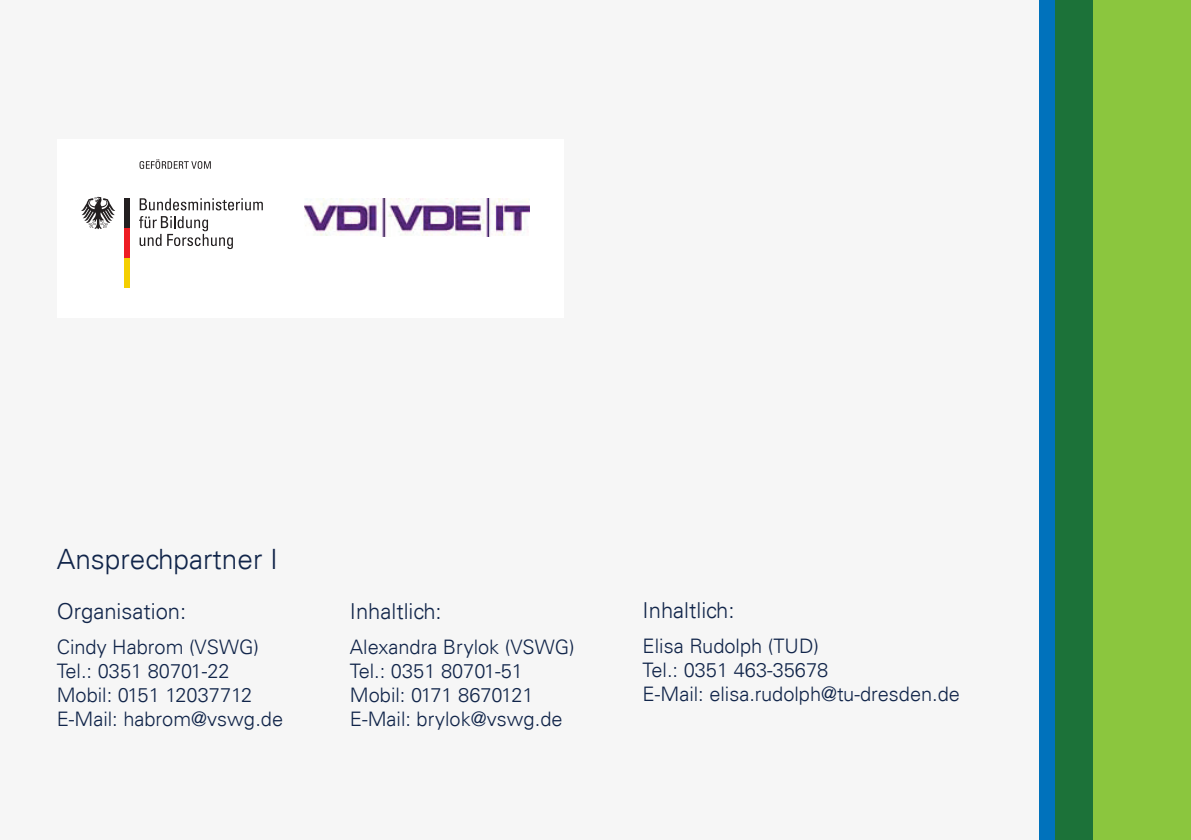
<style>
.page{position:relative;width:1191px;height:840px;background:#fff}
.page>*{position:absolute;margin:0;border:0;box-sizing:border-box;transform-origin:0 0}
.t1{font:300 28px "Univers";color:#11254a}
.t2{font:300 22px "Univers";color:#11254a}
.t3{font:300 20px/24px "Univers";color:#11254a}
</style>
<div class="page">
<div style="left:0;top:0;width:1191px;height:839px;background:#f6f6f6"></div>
<div style="left:57px;top:139px;width:506px;height:178px;background:#fff"></div>
<div style="left:1093px;top:0;width:98px;height:839px;background:#8bc63e"></div>
<div style="left:1055px;top:0;width:38px;height:839px;background:#1c7239"></div>
<div style="left:1039px;top:0;width:16px;height:839px;background:#0072bc"></div>
<svg style="left:139px;top:216px;width:94px;height:33px"></svg>
<svg style="left:140px;top:198px;width:123px;height:12px"></svg>
<div style="left:124px;top:257px;width:5px;height:30px;background:#f4cf02"></div>
<div style="left:124px;top:228px;width:5px;height:29px;background:#ee1d23"></div>
<div style="left:124px;top:198px;width:5px;height:30px;background:#231f20"></div>
<svg style="left:81px;top:197px;width:34px;height:32px"></svg>
<svg style="left:140px;top:159px;width:71px;height:10px"></svg>
<img style="left:304px;top:198px;width:225px;height:39px">
<h1 class="t1" style="left:57px;top:541px;width:223px">Ansprechpartner I</h1>
<p class="t2" style="left:57px;top:597px;width:131px">Organisation:</p>
<p class="t3" style="left:57px;top:635px;width:228px">Cindy Habrom (VSWG)<br>Tel.: 0351 80701-22<br>Mobil: 0151 12037712<br>E-Mail: habrom@vswg.de</p>
<p class="t2" style="left:350px;top:597px;width:93px">Inhaltlich:</p>
<p class="t3" style="left:350px;top:635px;width:226px">Alexandra Brylok (VSWG)<br>Tel.: 0351 80701-51<br>Mobil: 0171 8670121<br>E-Mail: brylok@vswg.de</p>
<p class="t2" style="left:642px;top:596px;width:93px">Inhaltlich:</p>
<p class="t3" style="left:642px;top:633px;width:319px">Elisa Rudolph (TUD)<br>Tel.: 0351 463-35678<br>E-Mail: elisa.rudolph@tu-dresden.de</p>
</div>
